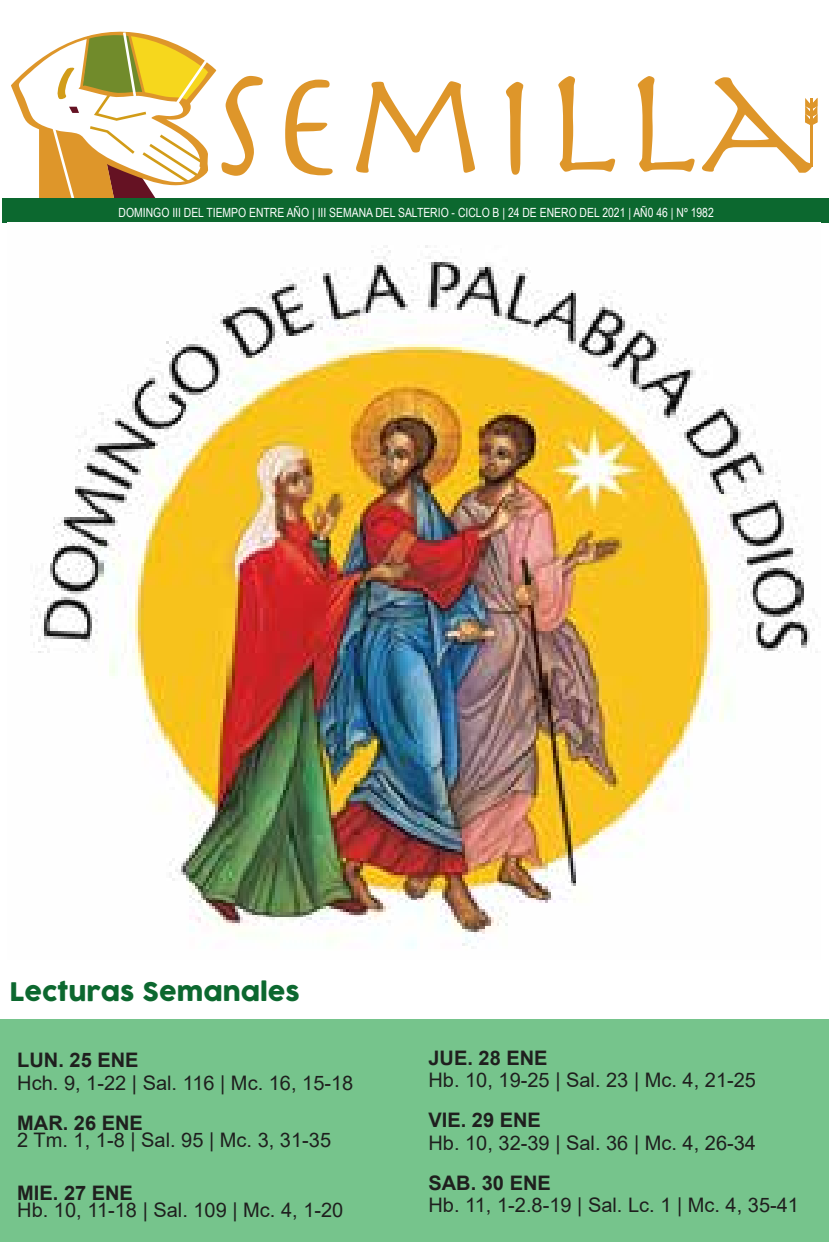
<style>
.page{position:relative;width:829px;height:1242px;background:#fff}
.page>*{position:absolute;margin:0;border:0;box-sizing:border-box;transform-origin:0 0}
.t1{font:25px "Cocogoose";color:#0c682f}
.t2{font:20px "Arial";color:#1f1f1e}
.t3{font:700 20px "Arial";color:#1f1f1e}
.t4{font:12.75px "Arial Narrow";color:#fff}
</style>
<div class="page">
<svg style="left:11px;top:31px;width:252px;height:168px"></svg>
<svg style="left:285px;top:80px;width:47px;height:95px"></svg>
<svg style="left:356px;top:81px;width:118px;height:92px"></svg>
<svg style="left:506px;top:82px;width:17px;height:93px"></svg>
<svg style="left:558px;top:76px;width:56px;height:96px"></svg>
<svg style="left:637px;top:76px;width:57px;height:96px"></svg>
<svg style="left:702px;top:77px;width:114px;height:96px"></svg>
<div style="left:2px;top:199px;width:826px;height:24px;background:#0c682f"></div>
<div style="left:1px;top:1019px;width:827px;height:222px;background:#76c48c"></div>
<img style="left:8px;top:222px;width:811px;height:727px">
<p class="t4" style="left:119px;top:203px;width:596px">DOMINGO III DEL TIEMPO ENTRE AÑO | III SEMANA DEL SALTERIO - CICLO B | 24 DE ENERO DEL 2021 | AÑ0 46 | Nº 1982</p>
<p class="t1" style="left:10px;top:975px;width:291px">Lecturas Semanales</p>
<p class="t3" style="left:17px;top:1046px;width:123px">LUN. 25 ENE</p>
<p class="t2" style="left:17px;top:1069px;width:337px">Hch. 9, 1-22 | Sal. 116 | Mc. 16, 15-18</p>
<p class="t3" style="left:17px;top:1108px;width:127px">MAR. 26 ENE</p>
<p class="t2" style="left:17px;top:1126px;width:315px">2 Tm. 1, 1-8 | Sal. 95 | Mc. 3, 31-35</p>
<p class="t3" style="left:17px;top:1178px;width:117px">MIE. 27 ENE</p>
<p class="t2" style="left:17px;top:1196px;width:327px">Hb. 10, 11-18 | Sal. 109 | Mc. 4, 1-20</p>
<p class="t3" style="left:428px;top:1043px;width:120px">JUE. 28 ENE</p>
<p class="t2" style="left:428px;top:1066px;width:329px">Hb. 10, 19-25 | Sal. 23 | Mc. 4, 21-25</p>
<p class="t3" style="left:428px;top:1106px;width:114px">VIE. 29 ENE</p>
<p class="t2" style="left:428px;top:1129px;width:329px">Hb. 10, 32-39 | Sal. 36 | Mc. 4, 26-34</p>
<p class="t3" style="left:428px;top:1168px;width:124px">SAB. 30 ENE</p>
<p class="t2" style="left:428px;top:1191px;width:372px">Hb. 11, 1-2.8-19 | Sal. Lc. 1 | Mc. 4, 35-41</p>
</div>
